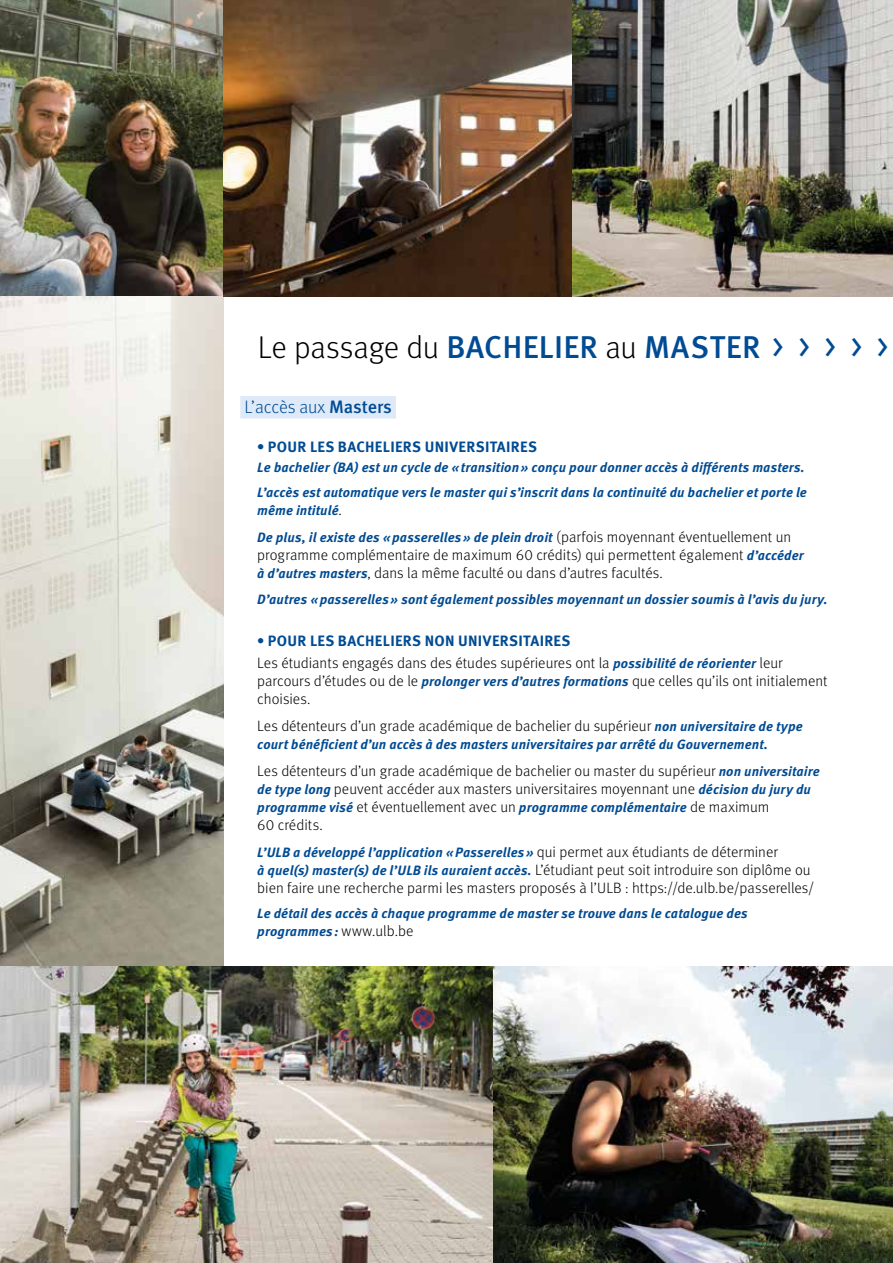
<style>
.page{position:relative;width:893px;height:1263px;background:#fff}
.page>*{position:absolute;margin:0;border:0;box-sizing:border-box;transform-origin:0 0}
.t1{font:36px "Meta OT Norm";color:#004b93}
.t2{font:500 31.5px "Meta OT";letter-spacing:.005em;color:#004b93}
.t3{font:300 18px "Meta OT";letter-spacing:-.005em;color:#004b93}
.t4{font:300 15px/18px "Meta OT";color:#000}
.t5{font:700 15px "Meta OT";letter-spacing:.02em;color:#004b93}
.t6{font:italic 700 13.5px/18px "Meta OT";letter-spacing:.01em;color:#004b93}
.s1{font-weight:300;color:#000}
.s2{font-weight:500}
.s3{font-weight:300;font-style:normal;font-size:15px;color:#000}
.s4{font-weight:700;font-style:italic;font-size:13.5px;color:#004b93}
.s5{font-weight:700;color:#004b93}
</style>
<div class="page">
<img style="left:0;top:0;width:224px;height:297px">
<svg style="left:0;top:297px;width:224px;height:669px;background:#c2c0b5"></svg>
<img style="left:0;top:966px;width:493px;height:297px">
<img style="left:224px;top:0;width:349px;height:297px">
<img style="left:573px;top:0;width:320px;height:297px">
<img style="left:493px;top:966px;width:400px;height:297px">
<div style="left:240px;top:396px;width:156px;height:23px;background:#dfeaf8"></div>
<h2 class="t2" style="left:258px;top:327px;width:504px"><span class="s1">Le passage du</span> BACHELIER <span class="s1">au</span> MASTER</h2>
<h3 class="t3" style="left:244px;top:397px;width:149px">L’accès aux <span class="s2">Masters</span></h3>
<p class="t5" style="left:257px;top:437px;width:281px">• POUR LES BACHELIERS UNIVERSITAIRES</p>
<p class="t6" style="left:257px;top:455px;width:551px;line-height:25.2px">Le bachelier (BA) est un cycle de «transition» conçu pour donner accès à différents masters.<br>L’accès est automatique vers le master qui s’inscrit dans la continuité du bachelier et porte le</p>
<p class="t6" style="left:257px;top:497px;width:535px;line-height:27px">même intitulé<span class="s3">.<br></span>De plus, il existe des «passerelles» de plein droit <span class="s3">(parfois moyennant éventuellement un</span></p>
<p class="t4" style="left:257px;top:547px;width:548px">programme complémentaire de maximum 60 crédits) qui permettent également <span class="s4">d’accéder à d’autres masters</span>, dans la même faculté ou dans d’autres facultés.</p>
<p class="t6" style="left:257px;top:590px;width:572px">D’autres «passerelles» sont également possibles moyennant un dossier soumis à l’avis du jury.</p>
<p class="t4" style="left:257px;top:629px;width:527px;line-height:22.5px"><span class="s5">• POUR LES BACHELIERS NON UNIVERSITAIRES<br></span>Les étudiants engagés dans des études supérieures ont la <span class="s4">possibilité de réorienter</span> leur</p>
<p class="t4" style="left:257px;top:672px;width:572px">parcours d’études ou de le <span class="s4">prolonger vers d’autres formations</span> que celles qu’ils ont initialement choisies.</p>
<p class="t4" style="left:257px;top:717px;width:547px">Les détenteurs d’un grade académique de bachelier du supérieur <span class="s4">non universitaire de type</span></p>
<p class="t6" style="left:257px;top:736px;width:512px">court bénéficient d’un accès à des masters universitaires par arrêté du Gouvernement.</p>
<p class="t4" style="left:257px;top:762px;width:564px">Les détenteurs d’un grade académique de bachelier ou master du supérieur <span class="s4">non universitaire de type long</span> peuvent accéder aux masters universitaires moyennant une <span class="s4">décision du jury du</span></p>
<p class="t6" style="left:257px;top:799px;width:514px">programme visé <span class="s3">et éventuellement avec un</span> programme complémentaire <span class="s3">de maximum</span></p>
<p class="t4" style="left:257px;top:816px;width:67px">60 crédits.</p>
<p class="t6" style="left:257px;top:844px;width:555px">L’ULB a développé l’application «Passerelles» <span class="s3">qui permet aux étudiants de déterminer<br></span>à quel(s) master(s) de l’ULB ils auraient accès. <span class="s3">L’étudiant peut soit introduire son diplôme ou</span></p>
<p class="t4" style="left:257px;top:879px;width:559px">bien faire une recherche parmi les masters proposés à l’ULB : https://de.ulb.be/passerelles/</p>
<p class="t6" style="left:257px;top:905px;width:492px">Le détail des accès à chaque programme de master se trouve dans le catalogue des programmes : <span class="s3">www.ulb.be</span></p>
<h1 class="t1" style="left:772px;top:324px;width:118px">&gt;&gt;&gt;&gt;&gt;</h1>
</div>
